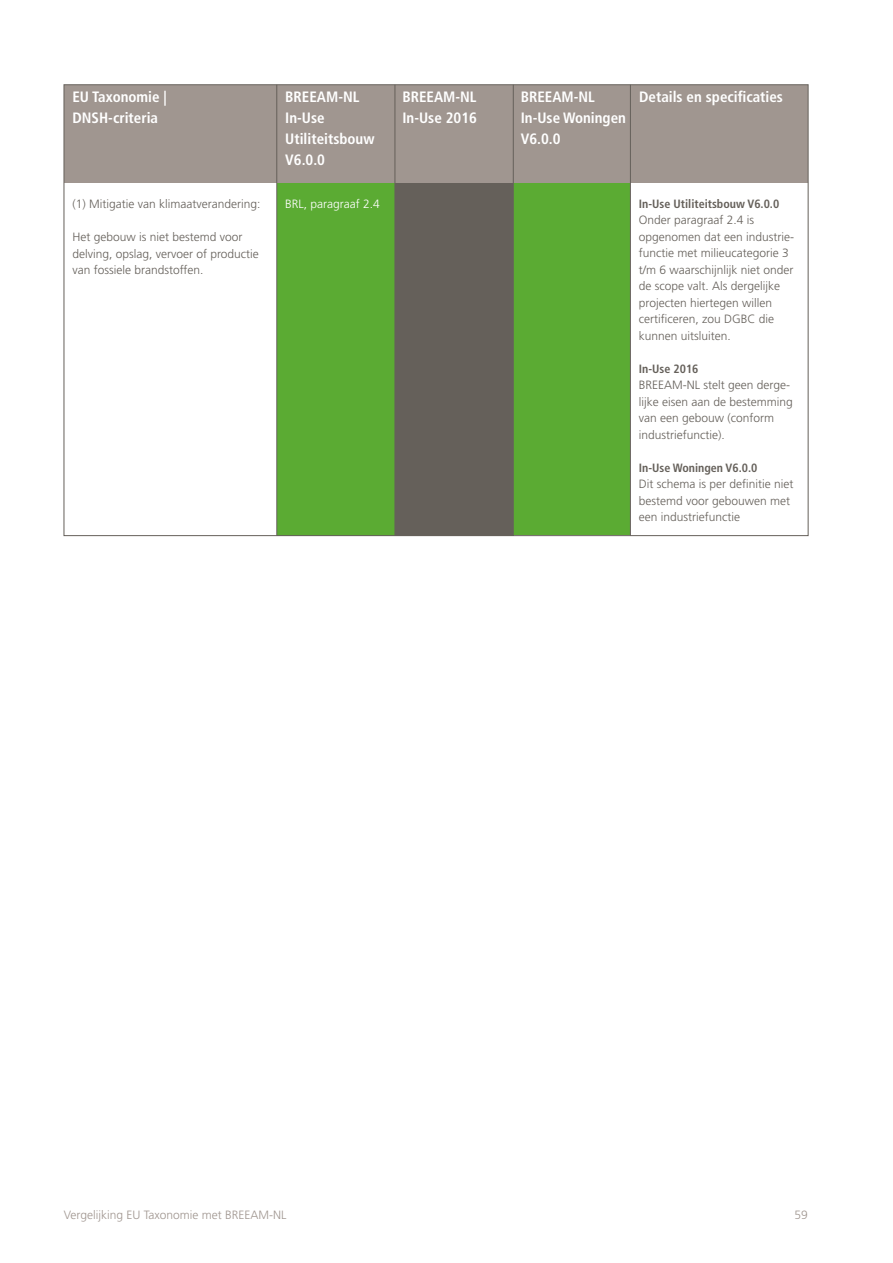
<style>
.page{position:relative;width:893px;height:1263px;background:#fff}
.page>*{position:absolute;margin:0;border:0;box-sizing:border-box;transform-origin:0 0}
.t1{font:700 condensed 15px/21px "Frutiger LT Std";color:#fff}
.t2{font:300 12px/16.5px "Frutiger LT Std";color:#65605a}
.t3{font:700 condensed 12px "Frutiger LT Std";color:#65605a}
.t4{font:300 12px "Frutiger LT Std";color:#a09690}
.t5{font:300 12px "Frutiger LT Std";color:#fff}
</style>
<div class="page">
<div style="left:395px;top:182px;width:118px;height:354px;background:#65605a"></div>
<div style="left:277px;top:183px;width:118px;height:353px;background:#5bab33"></div>
<div style="left:513px;top:183px;width:118px;height:352px;background:#5bab33"></div>
<div style="left:64px;top:85px;width:213px;height:98px;background:#a09690"></div>
<div style="left:277px;top:85px;width:118px;height:98px;background:#a09690"></div>
<div style="left:394px;top:85px;width:118px;height:98px;background:#a09690"></div>
<div style="left:631px;top:85px;width:177px;height:98px;background:#a09690"></div>
<div style="left:512px;top:85px;width:119px;height:98px;background:#a09690"></div>
<hr style="left:276px;top:85px;width:1px;height:451px;background:#65605a">
<hr style="left:395px;top:85px;width:1px;height:451px;background:#65605a">
<hr style="left:630px;top:85px;width:1px;height:451px;background:#65605a">
<hr style="left:513px;top:85px;width:1px;height:451px;background:#65605a">
<p class="t1" style="left:72px;top:86px;width:96px">EU Taxonomie |<br>DNSH-criteria</p>
<p class="t1" style="left:285px;top:86px;width:91px">BREEAM-NL<br>In-Use<br>Utiliteitsbouw<br>V6.0.0</p>
<p class="t1" style="left:402px;top:86px;width:76px">BREEAM-NL<br>In-Use 2016</p>
<p class="t1" style="left:521px;top:86px;width:76px">BREEAM-NL</p>
<p class="t1" style="left:639px;top:86px;width:145px">Details en specificaties</p>
<p class="t1" style="left:521px;top:107px;width:107px">In-Use Woningen<br>V6.0.0</p>
<p class="t2" style="left:72px;top:196px;width:190px">(1) Mitigatie van klimaatverandering:</p>
<p class="t2" style="left:72px;top:229px;width:188px">Het gebouw is niet bestemd voor delving, opslag, vervoer of productie van fossiele brandstoffen.</p>
<p class="t5" style="left:285px;top:197px;width:96px">BRL, paragraaf 2.4</p>
<p class="t3" style="left:639px;top:196px;width:142px">In-Use Utiliteitsbouw V6.0.0</p>
<p class="t2" style="left:639px;top:212px;width:157px">Onder paragraaf 2.4 is opgenomen dat een industrie&shy;functie met milieucategorie 3 t/m 6 waarschijnlijk niet onder de scope valt. Als dergelijke projecten hiertegen willen certificeren, zou DGBC die kunnen uitsluiten.</p>
<p class="t3" style="left:639px;top:361px;width:61px">In-Use 2016</p>
<p class="t2" style="left:639px;top:377px;width:156px">BREEAM-NL stelt geen derge&shy;lijke eisen aan de bestemming van een gebouw (conform industriefunctie).</p>
<p class="t3" style="left:639px;top:460px;width:120px">In-Use Woningen V6.0.0</p>
<p class="t2" style="left:639px;top:476px;width:156px">Dit schema is per definitie niet bestemd voor gebouwen met een industriefunctie</p>
<p class="t4" style="left:64px;top:1208px;width:224px">Vergelijking EU Taxonomie met BREEAM-NL</p>
<p class="t4" style="left:795px;top:1208px;width:15px">59</p>
</div>
